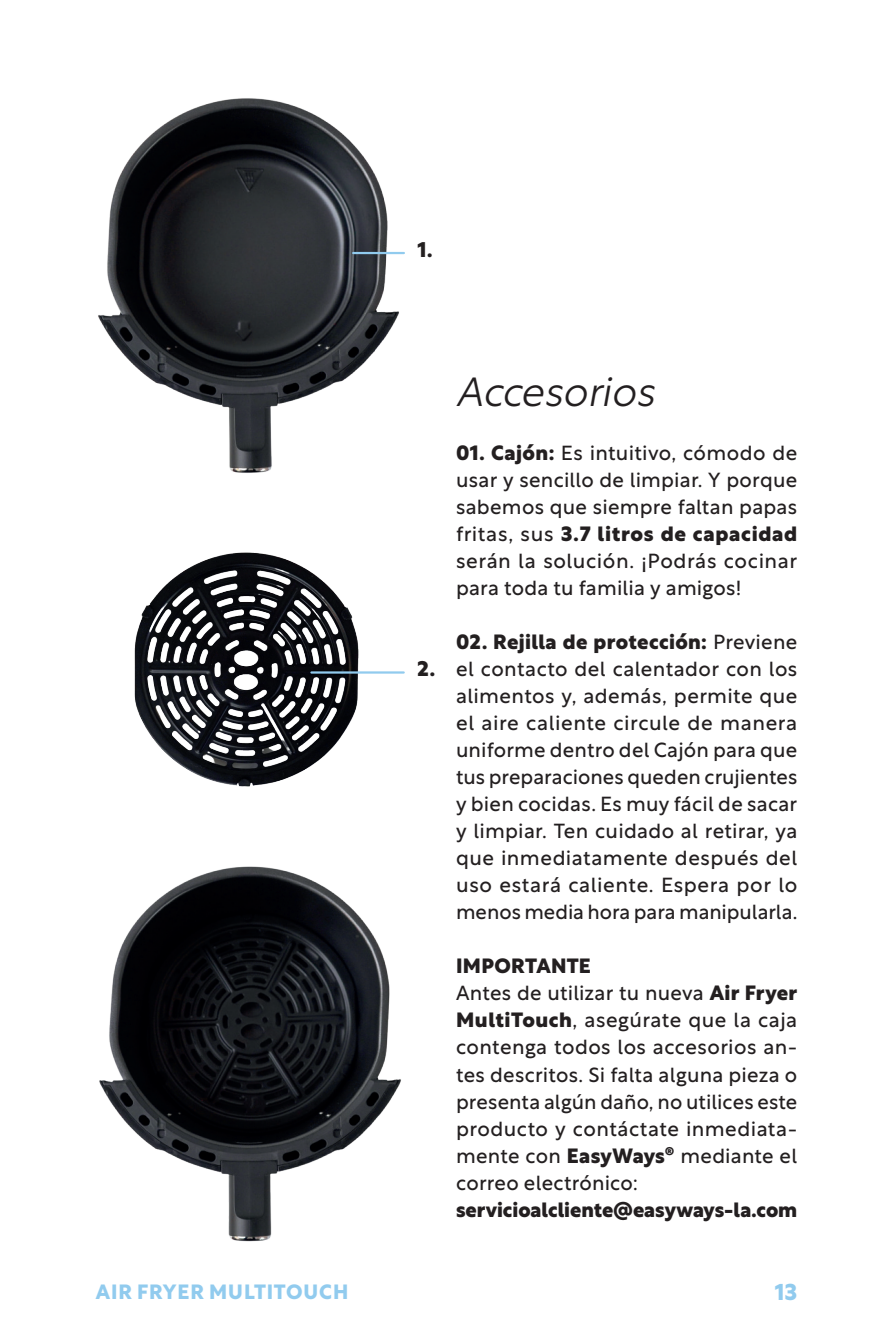
<style>
.page{position:relative;width:893px;height:1340px;background:#fff}
.page>*{position:absolute;margin:0;border:0;box-sizing:border-box;transform-origin:0 0}
.t1{font:italic 300 40.5px "Rustica";color:#231f20}
.t2{font:700 22.5px "Rustica";color:#91cbee}
.t3{font:800 20.7px "Rustica";color:#231f20}
.t4{font:20.25px/27px "Rustica";letter-spacing:.01em;color:#231f20;text-align:justify}
.t5{font:800 20.25px "Rustica";letter-spacing:-.005em;color:#231f20}
.t6{font:700 20.25px "Rustica";letter-spacing:.04em;color:#91cbee}
.s1{font-weight:800}
</style>
<div class="page">
<img style="left:98px;top:98px;width:306px;height:375px">
<img style="left:99px;top:866px;width:302px;height:376px">
<img style="left:134px;top:552px;width:231px;height:235px">
<hr style="left:311px;top:671px;width:93px;height:2px;background:#91cbee">
<hr style="left:353px;top:252px;width:51px;height:2px;background:#91cbee">
<p class="t3" style="left:417px;top:232px;width:16px">1.</p>
<p class="t3" style="left:417px;top:650px;width:20px">2.</p>
<h1 class="t1" style="left:456px;top:357px;width:200px">Accesorios</h1>
<p class="t4" style="left:456px;top:437px;width:343px"><span class="s1">01. Cajón:</span> Es intuitivo, cómodo de usar y sencillo de limpiar. Y porque sabemos que siempre faltan papas fritas, sus <span class="s1">3.7 litros de capacidad </span>serán la solución. ¡Podrás cocinar para toda tu familia y amigos!</p>
<p class="t4" style="left:456px;top:626px;width:343px"><span class="s1">02. Rejilla de protección:</span> Previene el contacto del calentador con los alimentos y, además, permite que el aire caliente circule de manera uniforme dentro del Cajón para que tus preparaciones queden crujientes y bien cocidas. Es muy fácil de sacar y limpiar. Ten cuidado al retirar, ya que inmediatamente después del uso estará caliente. Espera por lo menos media hora para manipularla.</p>
<p class="t4" style="left:456px;top:950px;width:343px;text-align:left"><span class="s1">IMPORTANTE<br></span>Antes de utilizar tu nueva <span class="s1">Air Fryer<br>MultiTouch</span>, asegúrate que la caja contenga todos los accesorios an&shy;tes descritos. Si falta alguna pieza o presenta algún daño, no utilices este producto y contáctate inmediata&shy;mente con <span class="s1">EasyWays®</span> mediante el correo electrónico:</p>
<p class="t5" style="left:456px;top:1191px;width:343px">servicioalcliente@easyways-la.com</p>
<p class="t6" style="left:96px;top:1273px;width:254px">AIR FRYER MULTITOUCH</p>
<p class="t2" style="left:775px;top:1271px;width:24px">13</p>
</div>
